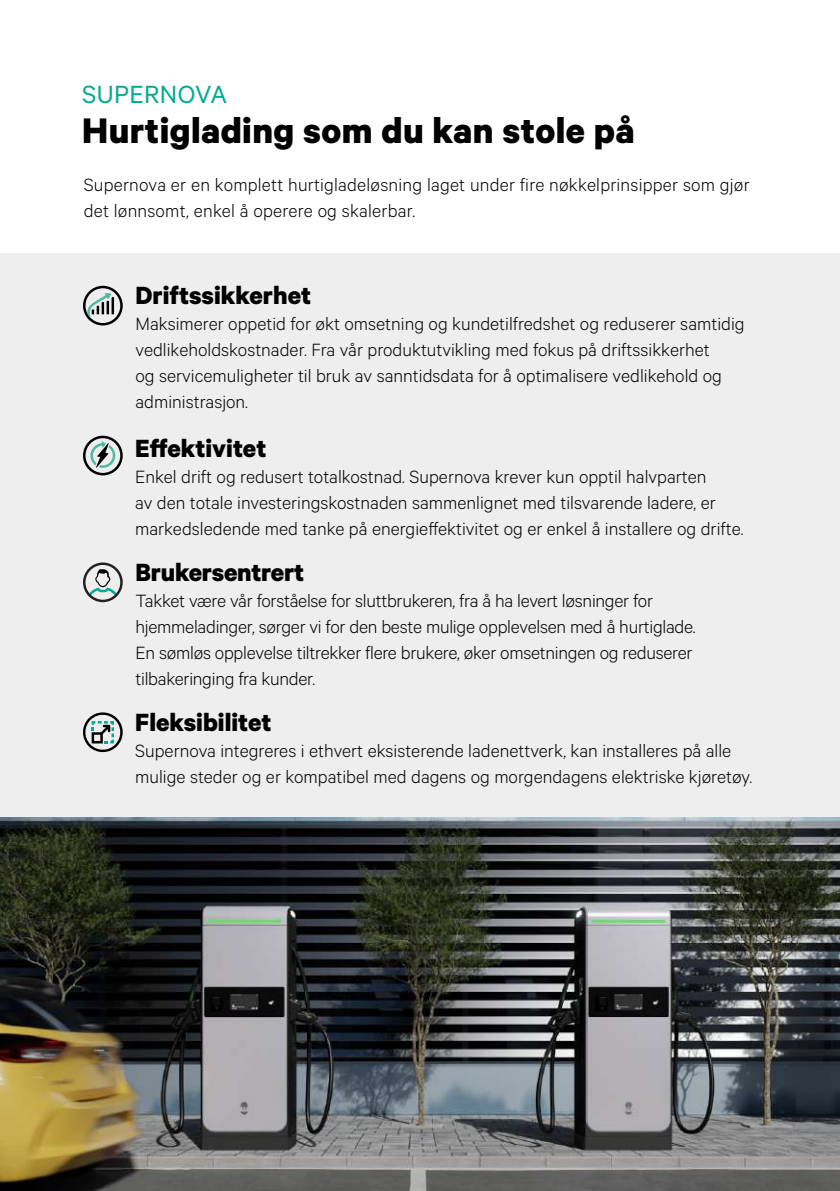
<style>
.page{position:relative;width:840px;height:1191px;background:#fff}
.page>*{position:absolute;margin:0;border:0;box-sizing:border-box;transform-origin:0 0}
.t1{font:700 40px "Calibre";letter-spacing:.01em;color:#000}
.t2{font:700 28px "Calibre";color:#000}
.t3{font:28px "Calibre";letter-spacing:.01em;color:#00ab91}
.t4{font:300 20px/26px "Calibre";color:#000}
</style>
<div class="page">
<div style="left:0;top:253px;width:839px;height:911px;background:#eee"></div>
<svg style="left:83px;top:286px;width:40px;height:39px"></svg>
<img style="left:0;top:817px;width:839px;height:374px">
<svg style="left:83px;top:712px;width:40px;height:41px"></svg>
<svg style="left:83px;top:562px;width:40px;height:40px"></svg>
<svg style="left:83px;top:436px;width:40px;height:39px"></svg>
<h2 class="t3" style="left:82px;top:78px;width:146px">SUPERNOVA</h2>
<h1 class="t1" style="left:82px;top:106px;width:553px">Hurtiglading som du kan stole på</h1>
<p class="t4" style="left:84px;top:171px;width:667px">Supernova er en komplett hurtigladeløsning laget under fire nøkkelprinsipper som gjør det lønnsomt, enkel å operere og skalerbar.</p>
<h2 class="t2" style="left:135px;top:278px;width:177px">Driftssikkerhet</h2>
<p class="t4" style="left:135px;top:310px;width:610px">Maksimerer oppetid for økt omsetning og kundetilfredshet og reduserer samtidig vedlikeholdskostnader. Fra vår produktutvikling med fokus på driftssikkerhet<br>og servicemuligheter til bruk av sanntidsdata for å optimalisere vedlikehold og administrasjon.</p>
<h2 class="t2" style="left:135px;top:431px;width:133px">Effektivitet</h2>
<p class="t4" style="left:135px;top:462px;width:609px">Enkel drift og redusert totalkostnad. Supernova krever kun opptil halvparten<br>av den totale investeringskostnaden sammenlignet med tilsvarende ladere, er markedsledende med tanke på energieffektivitet og er enkel å installere og drifte.</p>
<h2 class="t2" style="left:135px;top:555px;width:170px">Brukersentrert</h2>
<p class="t4" style="left:135px;top:586px;width:561px">Takket være vår forståelse for sluttbrukeren, fra å ha levert løsninger for hjemmeladinger, sørger vi for den beste mulige opplevelsen med å hurtiglade.<br>En sømløs opplevelse tiltrekker flere brukere, øker omsetningen og reduserer tilbakeringing fra kunder.</p>
<h2 class="t2" style="left:135px;top:705px;width:138px">Fleksibilitet</h2>
<p class="t4" style="left:135px;top:736px;width:618px">Supernova integreres i ethvert eksisterende ladenettverk, kan installeres på alle mulige steder og er kompatibel med dagens og morgendagens elektriske kjøretøy.</p>
</div>
